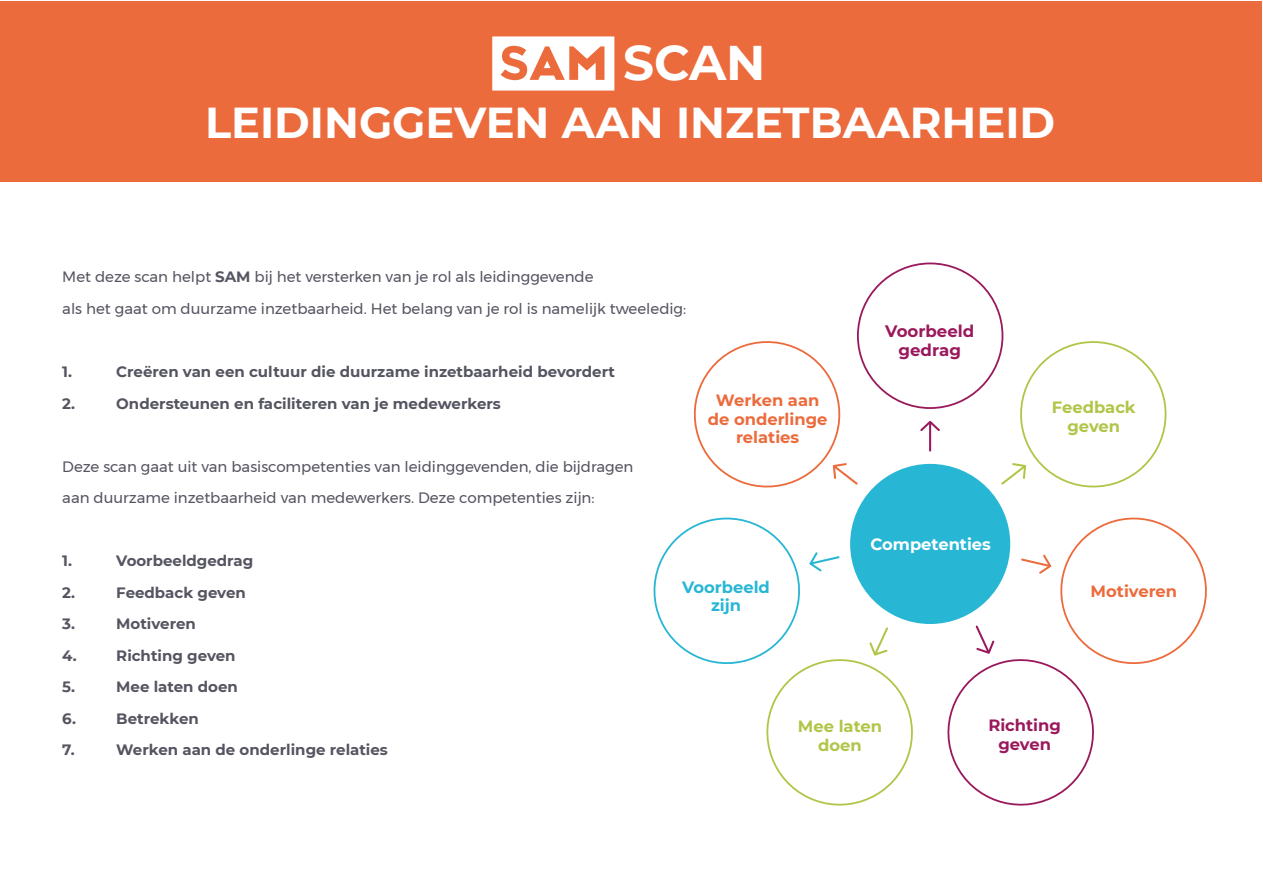
<style>
.page{position:relative;width:1263px;height:893px;background:#fff}
.page>*{position:absolute;margin:0;border:0;box-sizing:border-box;transform-origin:0 0}
.t1{font:700 48.6px "Montserrat";color:#fff}
.t2{font:700 43.2px "Montserrat";color:#fff}
.t3{font:700 16.65px/18.5px "Montserrat";color:#9a195c;text-align:center}
.t4{font:700 16.35px/18.1px "Montserrat";color:#ec6b3c;text-align:center}
.t5{font:700 16.35px/18.1px "Montserrat";color:#b1c548;text-align:center}
.t6{font:700 16.35px/18.1px "Montserrat";color:#9a195c;text-align:center}
.t7{font:700 16.35px/18.1px "Montserrat";color:#27b7d5;text-align:center}
.t8{font:700 16.35px "Montserrat";color:#fff}
.t9{font:15px/31.5px "Montserrat";color:#555562}
.t10{font:700 15px "Montserrat";color:#555562}
.s1{font-weight:700}
</style>
<div class="page">
<div style="left:0;top:1px;width:1261px;height:181px;background:#ec6b3c"></div>
<svg style="left:492px;top:36px;width:122px;height:55px"></svg>
<div style="left:850px;top:464px;width:160px;height:160px;background:#27b7d5;border-radius:50%"></div>
<svg style="left:937px;top:510px;width:270px;height:296px"></svg>
<svg style="left:653px;top:510px;width:270px;height:296px"></svg>
<svg style="left:693px;top:263px;width:474px;height:234px"></svg>
<h1 class="t1" style="left:495px;top:28px;width:272px">SAM SCAN</h1>
<h2 class="t2" style="left:205px;top:91px;width:852px">LEIDINGGEVEN AAN INZETBAARHEID</h2>
<p class="t9" style="left:62px;top:261px;width:625px">Met deze scan helpt <span class="s1">SAM</span> bij het versterken van je rol als leidinggevende<br>als het gaat om duurzame inzetbaarheid. Het belang van je rol is namelijk tweeledig:</p>
<p class="t10" style="left:62px;top:361px;width:11px">1.</p>
<p class="t10" style="left:116px;top:361px;width:500px">Creëren van een cultuur die duurzame inzetbaarheid bevordert</p>
<p class="t10" style="left:62px;top:392px;width:14px">2.</p>
<p class="t10" style="left:116px;top:392px;width:386px">Ondersteunen en faciliteren van je medewerkers</p>
<p class="t9" style="left:62px;top:450px;width:573px">Deze scan gaat uit van basiscompetenties van leidinggevenden, die bijdragen aan duurzame inzetbaarheid van medewerkers. Deze competenties zijn:</p>
<p class="t4" style="left:708px;top:391px;width:121px">Werken aan de onderlinge relaties</p>
<p class="t3" style="left:885px;top:321px;width:91px">Voorbeeld gedrag</p>
<p class="t5" style="left:1052px;top:398px;width:85px">Feedback geven</p>
<p class="t10" style="left:62px;top:550px;width:11px">1.</p>
<p class="t10" style="left:116px;top:550px;width:139px">Voorbeeldgedrag</p>
<p class="t10" style="left:62px;top:581px;width:14px">2.</p>
<p class="t10" style="left:116px;top:581px;width:131px">Feedback geven</p>
<p class="t10" style="left:62px;top:613px;width:14px">3.</p>
<p class="t10" style="left:116px;top:613px;width:81px">Motiveren</p>
<p class="t10" style="left:62px;top:644px;width:16px">4.</p>
<p class="t10" style="left:116px;top:644px;width:121px">Richting geven</p>
<p class="t10" style="left:62px;top:676px;width:14px">5.</p>
<p class="t10" style="left:116px;top:676px;width:123px">Mee laten doen</p>
<p class="t10" style="left:62px;top:707px;width:15px">6.</p>
<p class="t10" style="left:116px;top:707px;width:84px">Betrekken</p>
<p class="t10" style="left:62px;top:739px;width:14px">7.</p>
<p class="t10" style="left:116px;top:739px;width:273px">Werken aan de onderlinge relaties</p>
<p class="t7" style="left:682px;top:577px;width:89px">Voorbeeld zijn</p>
<p class="t8" style="left:870px;top:532px;width:122px">Competenties</p>
<p class="t4" style="left:1091px;top:582px;width:88px">Motiveren</p>
<p class="t5" style="left:798px;top:717px;width:86px">Mee laten doen</p>
<p class="t6" style="left:988px;top:716px;width:74px">Richting geven</p>
</div>
